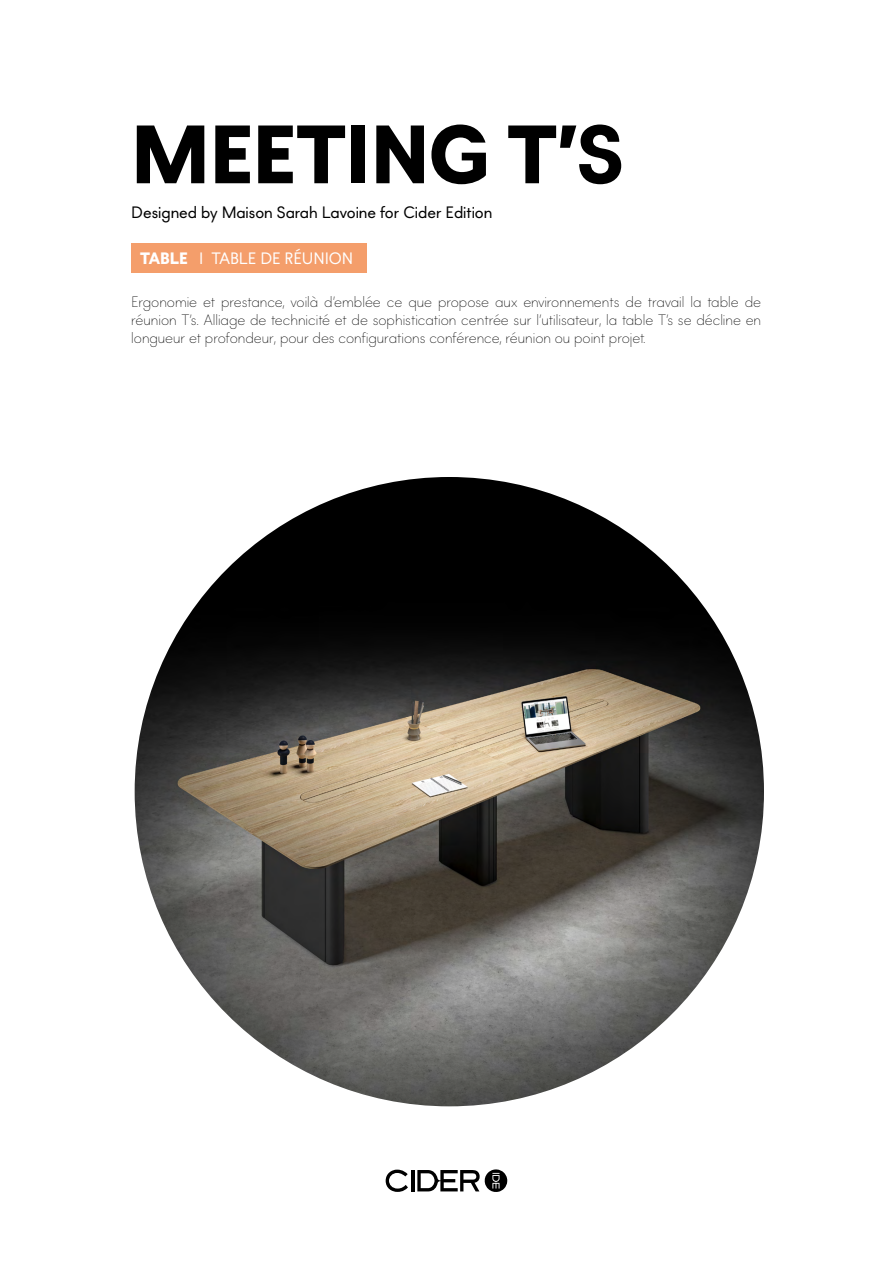
<style>
.page{position:relative;width:893px;height:1263px;background:#fff}
.page>*{position:absolute;margin:0;border:0;box-sizing:border-box;transform-origin:0 0}
.t1{font:700 82.5px "Lightbox 21";color:#000}
.t2{font:16.5px "Lightbox 21";color:#000}
.t3{font:16.5px "Lightbox 21";color:#fff}
.t4{font:100 15px/18px "Lightbox 21";color:#000;text-align:justify}
.s1{font-weight:700}
</style>
<div class="page">
<hr style="left:411px;top:1170px;width:3px;height:21px;background:#000">
<svg style="left:386px;top:1169px;width:22px;height:23px"></svg>
<svg style="left:417px;top:1169px;width:90px;height:23px"></svg>
<img style="left:135px;top:477px;width:629px;height:629px;border-radius:315px">
<div style="left:131px;top:243px;width:236px;height:30px;background:#f49e6b"></div>
<h1 class="t1" style="left:131px;top:92px;width:494px">MEETING T’S</h1>
<p class="t2" style="left:131px;top:200px;width:363px">Designed by Maison Sarah Lavoine for Cider Edition</p>
<p class="t3" style="left:140px;top:246px;width:214px"><span class="s1">TABLE</span> I TABLE DE RÉUNION</p>
<p class="t4" style="left:131px;top:292px;width:631px">Ergonomie et prestance, voilà d’emblée ce que propose aux environnements de travail la table de réunion T’s. Alliage de technicité et de sophistication centrée sur l’utilisateur, la table T’s se décline en longueur et profondeur, pour des configurations conférence, réunion ou point projet.</p>
</div>
